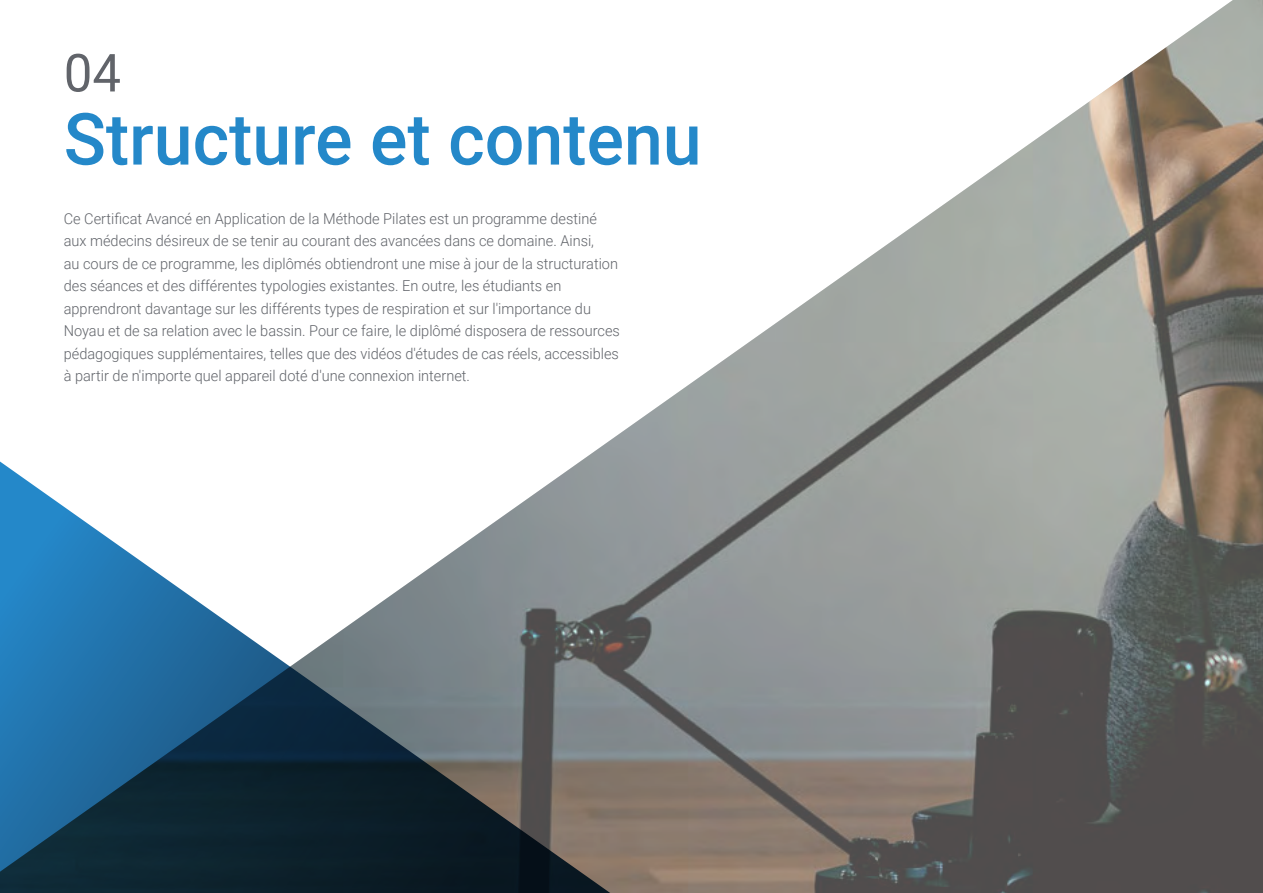
<style>
.page{position:relative;width:1263px;height:893px;background:#fff}
.page>*{position:absolute;margin:0;border:0;box-sizing:border-box;transform-origin:0 0}
.t1{font:500 72px "Roboto";color:#2488c9}
.t2{font:52.5px "Roboto";color:#61646a}
.t3{font:300 15px/22.5px "Roboto";color:#61646a}
</style>
<div class="page">
<img style="left:602px;top:0;width:661px;height:893px">
<svg style="left:0;top:446px;width:640px;height:447px"></svg>
<h2 class="t2" style="left:64px;top:36px;width:59px">04</h2>
<h1 class="t1" style="left:64px;top:89px;width:639px">Structure et contenu</h1>
<p class="t3" style="left:64px;top:207px;width:558px">Ce Certificat Avancé en Application de la Méthode Pilates est un programme destiné aux médecins désireux de se tenir au courant des avancées dans ce domaine. Ainsi,<br>au cours de ce programme, les diplômés obtiendront une mise à jour de la structuration des séances et des différentes typologies existantes. En outre, les étudiants en apprendront davantage sur les différents types de respiration et sur l'importance du Noyau et de sa relation avec le bassin. Pour ce faire, le diplômé disposera de ressources pédagogiques supplémentaires, telles que des vidéos d'études de cas réels, accessibles à partir de n'importe quel appareil doté d'une connexion internet.</p>
</div>
